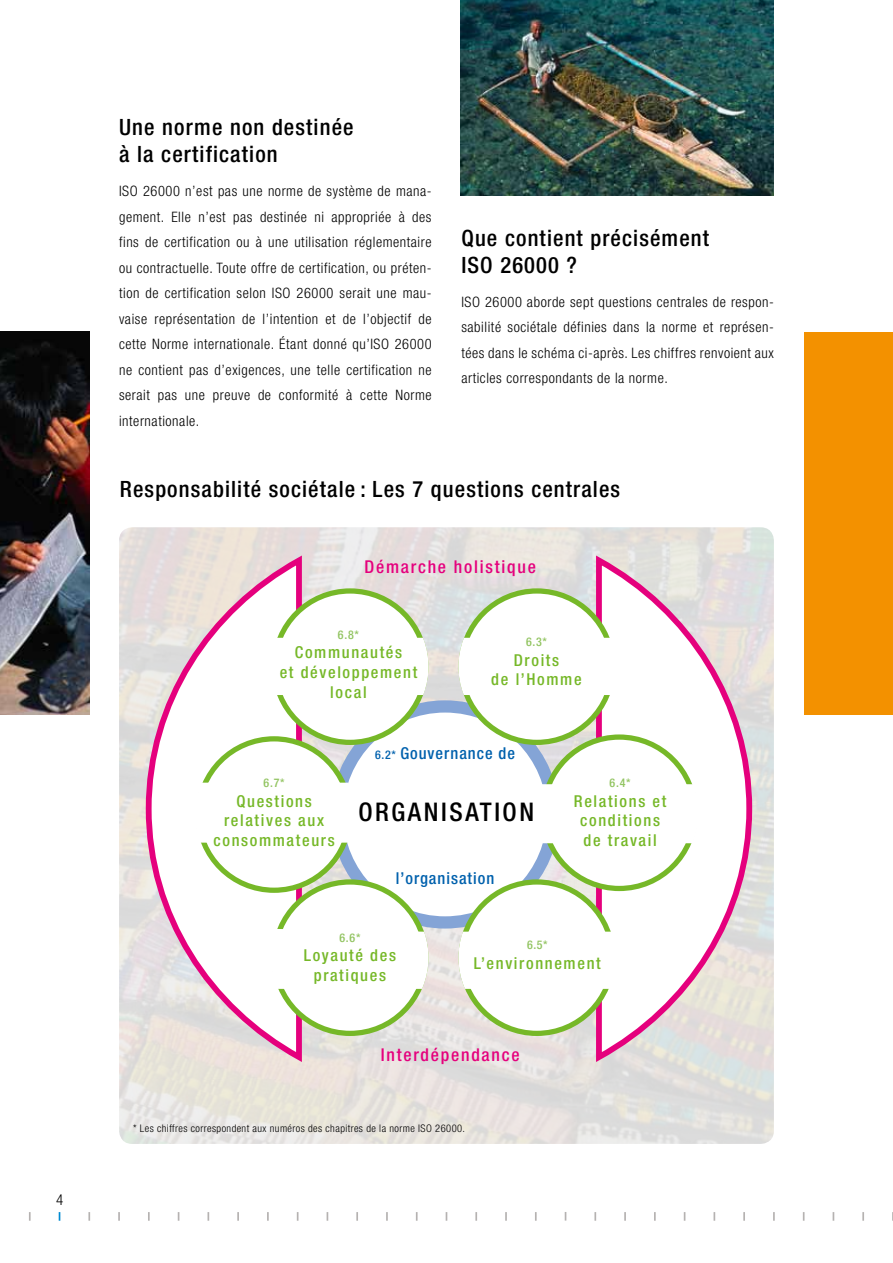
<style>
.page{position:relative;width:893px;height:1263px;background:#fff}
.page>*{position:absolute;margin:0;border:0;box-sizing:border-box;transform-origin:0 0}
.t1{font:500 condensed 25.65px "Helvetica Neue LT Com";letter-spacing:.1em;color:#000}
.t2{font:500 condensed 22.5px/27px "Helvetica Neue LT Com";letter-spacing:.05em;color:#000}
.t3{font:500 condensed 17.7px "Helvetica Neue LT Com";letter-spacing:.1em;color:#e5007d}
.t4{font:500 condensed 16.35px/19.6px "Helvetica Neue LT Com";letter-spacing:.1em;color:#76b828;text-align:center}
.t5{font:500 condensed 16.35px "Helvetica Neue LT Com";letter-spacing:.06em;color:#0061ad}
.t6{font:300 condensed 15px "Helvetica Neue LT Com";color:#000}
.t7{font:300 condensed 14.4px/25.5px "Helvetica Neue LT Com";letter-spacing:.04em;color:#000;text-align:justify}
.t8{font:500 condensed 12px "Helvetica Neue LT Com";color:#92c461}
.t9{font:300 condensed 10.5px "Helvetica Neue LT Com";letter-spacing:.04em;color:#000}
.s1{font-size:12px}
</style>
<div class="page">
<div style="left:804px;top:332px;width:89px;height:382px;background:#f39100"></div>
<img style="left:460px;top:0;width:313px;height:196px">
<img style="left:0;top:332px;width:89px;height:382px">
<svg style="left:386px;top:1212px;width:2px;height:9px"></svg>
<svg style="left:237px;top:1212px;width:2px;height:9px"></svg>
<svg style="left:624px;top:1212px;width:2px;height:9px"></svg>
<svg style="left:29px;top:1212px;width:2px;height:9px"></svg>
<svg style="left:88px;top:1212px;width:2px;height:9px"></svg>
<svg style="left:267px;top:1212px;width:2px;height:9px"></svg>
<svg style="left:654px;top:1212px;width:2px;height:9px"></svg>
<svg style="left:118px;top:1212px;width:2px;height:9px"></svg>
<svg style="left:475px;top:1212px;width:2px;height:9px"></svg>
<svg style="left:148px;top:1212px;width:2px;height:9px"></svg>
<svg style="left:505px;top:1212px;width:2px;height:9px"></svg>
<svg style="left:416px;top:1212px;width:2px;height:9px"></svg>
<svg style="left:713px;top:1212px;width:2px;height:9px"></svg>
<svg style="left:535px;top:1212px;width:2px;height:9px"></svg>
<svg style="left:862px;top:1212px;width:2px;height:9px"></svg>
<svg style="left:356px;top:1212px;width:2px;height:9px"></svg>
<svg style="left:743px;top:1212px;width:2px;height:9px"></svg>
<svg style="left:594px;top:1212px;width:2px;height:9px"></svg>
<svg style="left:773px;top:1212px;width:2px;height:9px"></svg>
<svg style="left:143px;top:551px;width:612px;height:516px"></svg>
<div style="left:337px;top:706px;width:216px;height:216px;background:#fff;border-radius:50%"></div>
<div style="left:331px;top:700px;width:228px;height:228px;border:12px solid #84a4d6;border-radius:50%"></div>
<div style="left:274px;top:591px;width:152px;height:151px;background:#fff;border-radius:50%"></div>
<div style="left:461px;top:591px;width:152px;height:151px;background:#fff;border-radius:50%"></div>
<div style="left:544px;top:737px;width:151px;height:151px;background:#fff;border-radius:50%"></div>
<div style="left:461px;top:882px;width:152px;height:151px;background:#fff;border-radius:50%"></div>
<div style="left:274px;top:882px;width:152px;height:151px;background:#fff;border-radius:50%"></div>
<div style="left:198px;top:739px;width:152px;height:151px;background:#fff;border-radius:50%"></div>
<svg style="left:191px;top:779px;width:159px;height:69px"></svg>
<svg style="left:268px;top:635px;width:163px;height:64px"></svg>
<svg style="left:456px;top:635px;width:163px;height:64px"></svg>
<svg style="left:541px;top:781px;width:161px;height:68px"></svg>
<svg style="left:456px;top:929px;width:163px;height:64px"></svg>
<svg style="left:268px;top:926px;width:163px;height:67px"></svg>
<p class="t6" style="left:56px;top:1191px;width:9px">4</p>
<h2 class="t2" style="left:119px;top:113px;width:236px">Une norme non destinée à la certification</h2>
<p class="t7" style="left:119px;top:178px;width:314px">ISO 26000 n’est pas une norme de système de mana&shy;gement. Elle n’est pas destinée ni appropriée à des fins de certification ou à une utilisation réglementaire ou contractuelle. Toute offre de certification, ou préten&shy;tion de certification selon ISO 26000 serait une mau&shy;vaise représentation de l’intention et de l’objectif de cette Norme internationale. Étant donné qu’ISO 26000 ne contient pas d’exigences, une telle certification ne serait pas une preuve de conformité à cette Norme internationale.</p>
<h2 class="t2" style="left:461px;top:224px;width:249px">Que contient précisément<br>ISO 26000 ?</h2>
<p class="t7" style="left:461px;top:289px;width:314px">ISO 26000 aborde sept questions centrales de respon&shy;sabilité sociétale définies dans la norme et représen&shy;tées dans le schéma ci-après. Les chiffres renvoient aux articles correspondants de la norme.</p>
<h2 class="t2" style="left:120px;top:476px;width:502px">Responsabilité sociétale : Les 7 questions centrales</h2>
<p class="t3" style="left:365px;top:556px;width:173px">Démarche holistique</p>
<p class="t8" style="left:338px;top:627px;width:22px">6.8*</p>
<p class="t4" style="left:280px;top:642px;width:139px">Communautés<br>et développement local</p>
<p class="t8" style="left:526px;top:634px;width:22px">6.3*</p>
<p class="t4" style="left:491px;top:650px;width:92px">Droits<br>de l’Homme</p>
<p class="t8" style="left:264px;top:776px;width:22px">6.7*</p>
<p class="t4" style="left:213px;top:791px;width:123px">Questions relatives aux consommateurs</p>
<p class="t5" style="left:375px;top:743px;width:142px"><span class="s1">6.2*</span> Gouvernance de</p>
<h1 class="t1" style="left:358px;top:797px;width:177px">ORGANISATION</h1>
<p class="t5" style="left:396px;top:869px;width:100px">l’organisation</p>
<p class="t8" style="left:610px;top:776px;width:22px">6.4*</p>
<p class="t4" style="left:574px;top:791px;width:94px">Relations et conditions de travail</p>
<p class="t8" style="left:339px;top:930px;width:22px">6.6*</p>
<p class="t4" style="left:304px;top:946px;width:94px">Loyauté des pratiques</p>
<p class="t8" style="left:527px;top:938px;width:22px">6.5*</p>
<p class="t4" style="left:474px;top:953px;width:128px">L’environnement</p>
<p class="t3" style="left:381px;top:1044px;width:140px">Interdépendance</p>
<p class="t9" style="left:133px;top:1123px;width:333px">* Les chiffres correspondent aux numéros des chapitres de la norme ISO 26000.</p>
</div>
